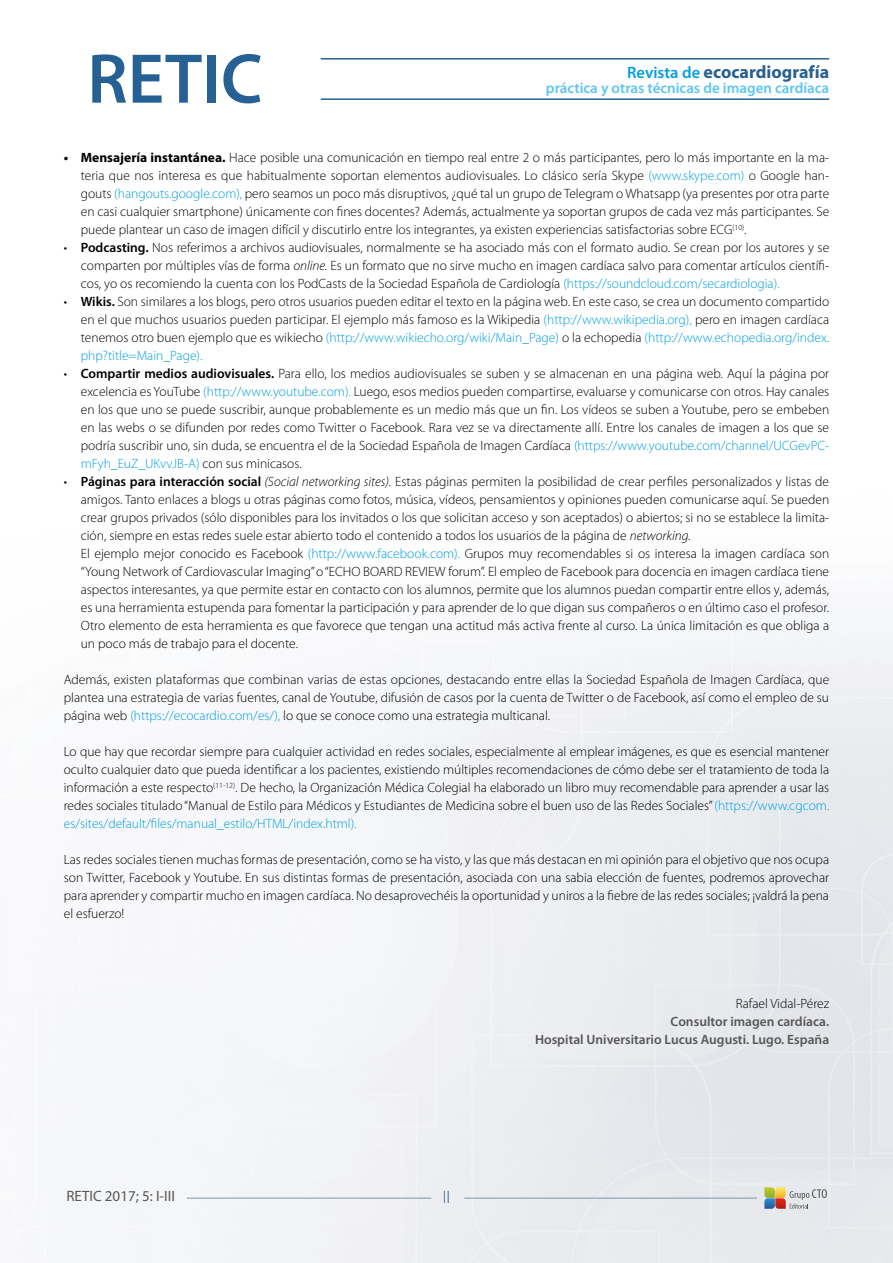
<style>
.page{position:relative;width:893px;height:1263px;background:#fff}
.page>*{position:absolute;margin:0;border:0;box-sizing:border-box;transform-origin:0 0}
.t1{font:700 18px "Myriad Pro";color:#276092}
.t2{font:300 18px "Myriad Pro";color:#276092}
.t3{font:600 15px "Myriad Pro";color:#5bc5f2}
.t4{font:15px "Myriad Pro";color:#575756}
.t5{font:300 13.5px/18px "Myriad Pro";color:#000;text-align:justify}
.t6{font:600 13.5px/18px "Myriad Pro";color:#575756;text-align:right}
.s1{font-weight:600;font-size:16.5px;color:#009fe3}
.s2{font-weight:700}
.s3{color:#009fe3}
.s4{font-weight:600}
.s5{font-style:italic}
</style>
<div class="page">
<hr style="left:321px;top:58px;width:508px;height:2px;background:#276092">
<hr style="left:321px;top:98px;width:508px;height:2px;background:#276092">
<svg style="left:92px;top:54px;width:34px;height:49px"></svg>
<svg style="left:133px;top:55px;width:69px;height:48px"></svg>
<div style="left:207px;top:55px;width:9px;height:48px;background:#276092"></div>
<svg style="left:223px;top:54px;width:38px;height:49px"></svg>
<svg style="left:764px;top:1187px;width:63px;height:22px"></svg>
<hr style="left:464px;top:1198px;width:293px;height:1px;background:#8194b0">
<hr style="left:187px;top:1198px;width:244px;height:1px;background:#8194b0">
<h1 class="t1" style="left:627px;top:60px;width:204px"><span class="s1">Revista de</span> ecocardiografía</h1>
<p class="t3" style="left:546px;top:78px;width:285px">práctica y otras técnicas de imagen cardíaca</p>
<p class="t5" style="left:81px;top:149px;width:750px;text-indent:-17px"><span class="s2">• Mensajería instantánea.</span> Hace posible una comunicación en tiempo real entre 2 o más participantes, pero lo más importante en la ma&shy;teria que nos interesa es que habitualmente soportan elementos audiovisuales. Lo clásico sería Skype <span class="s3">(www.skype.com)</span> o Google han&shy;gouts <span class="s3">(hangouts.google.com),</span> pero seamos un poco más disruptivos, ¿qué tal un grupo de Telegram o Whatsapp (ya presentes por otra parte en casi cualquier smartphone) únicamente con fines docentes? Además, actualmente ya soportan grupos de cada vez más participantes. Se puede plantear un caso de imagen difícil y discutirlo entre los integrantes, ya existen experiencias satisfactorias sobre ECG<sup>(10)</sup>.</p>
<p class="t5" style="left:81px;top:239px;width:750px;text-indent:-17px">• <span class="s4">Podcasting.</span> Nos referimos a archivos audiovisuales, normalmente se ha asociado más con el formato audio. Se crean por los autores y se comparten por múltiples vías de forma <span class="s5">online.</span> Es un formato que no sirve mucho en imagen cardíaca salvo para comentar artículos científi&shy;cos, yo os recomiendo la cuenta con los PodCasts de la Sociedad Española de Cardiología <span class="s3">(https://soundcloud.com/secardiologia).</span></p>
<p class="t5" style="left:81px;top:293px;width:750px;text-indent:-17px">• <span class="s4">Wikis.</span> Son similares a los blogs, pero otros usuarios pueden editar el texto en la página web. En este caso, se crea un documento compartido en el que muchos usuarios pueden participar. El ejemplo más famoso es la Wikipedia <span class="s3">(http://www.wikipedia.org),</span> pero en imagen cardíaca tenemos otro buen ejemplo que es wikiecho <span class="s3">(http://www.wikiecho.org/wiki/Main_Page)</span> o la echopedia <span class="s3">(http://www.echopedia.org/index. php?title=Main_Page).</span></p>
<p class="t5" style="left:81px;top:365px;width:750px;text-indent:-17px">• <span class="s4">Compartir medios audiovisuales.</span> Para ello, los medios audiovisuales se suben y se almacenan en una página web. Aquí la página por excelencia es YouTube <span class="s3">(http://www.youtube.com).</span> Luego, esos medios pueden compartirse, evaluarse y comunicarse con otros. Hay canales en los que uno se puede suscribir, aunque probablemente es un medio más que un fin. Los vídeos se suben a Youtube, pero se embeben en las webs o se difunden por redes como Twitter o Facebook. Rara vez se va directamente allí. Entre los canales de imagen a los que se podría suscribir uno, sin duda, se encuentra el de la Sociedad Española de Imagen Cardíaca <span class="s3">(https://www.youtube.com/channel/UCGevPC&shy;mFyh_EuZ_UKvvJB-A)</span> con sus minicasos.</p>
<p class="t5" style="left:81px;top:473px;width:750px;text-align:left;text-indent:-17px">• <span class="s4">Páginas para interacción social</span> <span class="s5">(Social networking sites).</span> Estas páginas permiten la posibilidad de crear perfiles personalizados y listas de amigos. Tanto enlaces a blogs u otras páginas como fotos, música, vídeos, pensamientos y opiniones pueden comunicarse aquí. Se pueden crear grupos privados (sólo disponibles para los invitados o los que solicitan acceso y son aceptados) o abiertos; si no se establece la limita&shy;ción, siempre en estas redes suele estar abierto todo el contenido a todos los usuarios de la página de <span class="s5">networking.<br></span>El ejemplo mejor conocido es Facebook <span class="s3">(http://www.facebook.com).</span> Grupos muy recomendables si os interesa la imagen cardíaca son “Young Network of Cardiovascular Imaging” o “ECHO BOARD REVIEW forum”. El empleo de Facebook para docencia en imagen cardíaca tiene aspectos interesantes, ya que permite estar en contacto con los alumnos, permite que los alumnos puedan compartir entre ellos y, además, es una herramienta estupenda para fomentar la participación y para aprender de lo que digan sus compañeros o en último caso el profesor.<br>Otro elemento de esta herramienta es que favorece que tengan una actitud más activa frente al curso. La única limitación es que obliga a un poco más de trabajo para el docente.</p>
<p class="t5" style="left:64px;top:671px;width:767px">Además, existen plataformas que combinan varias de estas opciones, destacando entre ellas la Sociedad Española de Imagen Cardíaca, que plantea una estrategia de varias fuentes, canal de Youtube, difusión de casos por la cuenta de Twitter o de Facebook, así como el empleo de su página web <span class="s3">(https://ecocardio.com/es/),</span> lo que se conoce como una estrategia multicanal.</p>
<p class="t5" style="left:64px;top:743px;width:767px">Lo que hay que recordar siempre para cualquier actividad en redes sociales, especialmente al emplear imágenes, es que es esencial mantener oculto cualquier dato que pueda identificar a los pacientes, existiendo múltiples recomendaciones de cómo debe ser el tratamiento de toda la información a este respecto<sup>(11-12)</sup>. De hecho, la Organización Médica Colegial ha elaborado un libro muy recomendable para aprender a usar las redes sociales titulado “Manual de Estilo para Médicos y Estudiantes de Medicina sobre el buen uso de las Redes Sociales” <span class="s3">(https://www.cgcom. es/sites/default/files/manual_estilo/HTML/index.html).</span></p>
<p class="t5" style="left:64px;top:851px;width:767px">Las redes sociales tienen muchas formas de presentación, como se ha visto, y las que más destacan en mi opinión para el objetivo que nos ocupa son Twitter, Facebook y Youtube. En sus distintas formas de presentación, asociada con una sabia elección de fuentes, podremos aprovechar para aprender y compartir mucho en imagen cardíaca. No desaprovechéis la oportunidad y uniros a la fiebre de las redes sociales; ¡valdrá la pena el esfuerzo!</p>
<p class="t4" style="left:66px;top:1187px;width:110px">RETIC 2017; 5: I-III</p>
<h1 class="t2" style="left:443px;top:1187px;width:9px">II</h1>
<p class="t5" style="left:736px;top:995px;width:95px">Rafael Vidal-Pérez</p>
<p class="t6" style="left:535px;top:1012px;width:296px">Consultor imagen cardíaca.<br>Hospital Universitario Lucus Augusti. Lugo. España</p>
</div>
